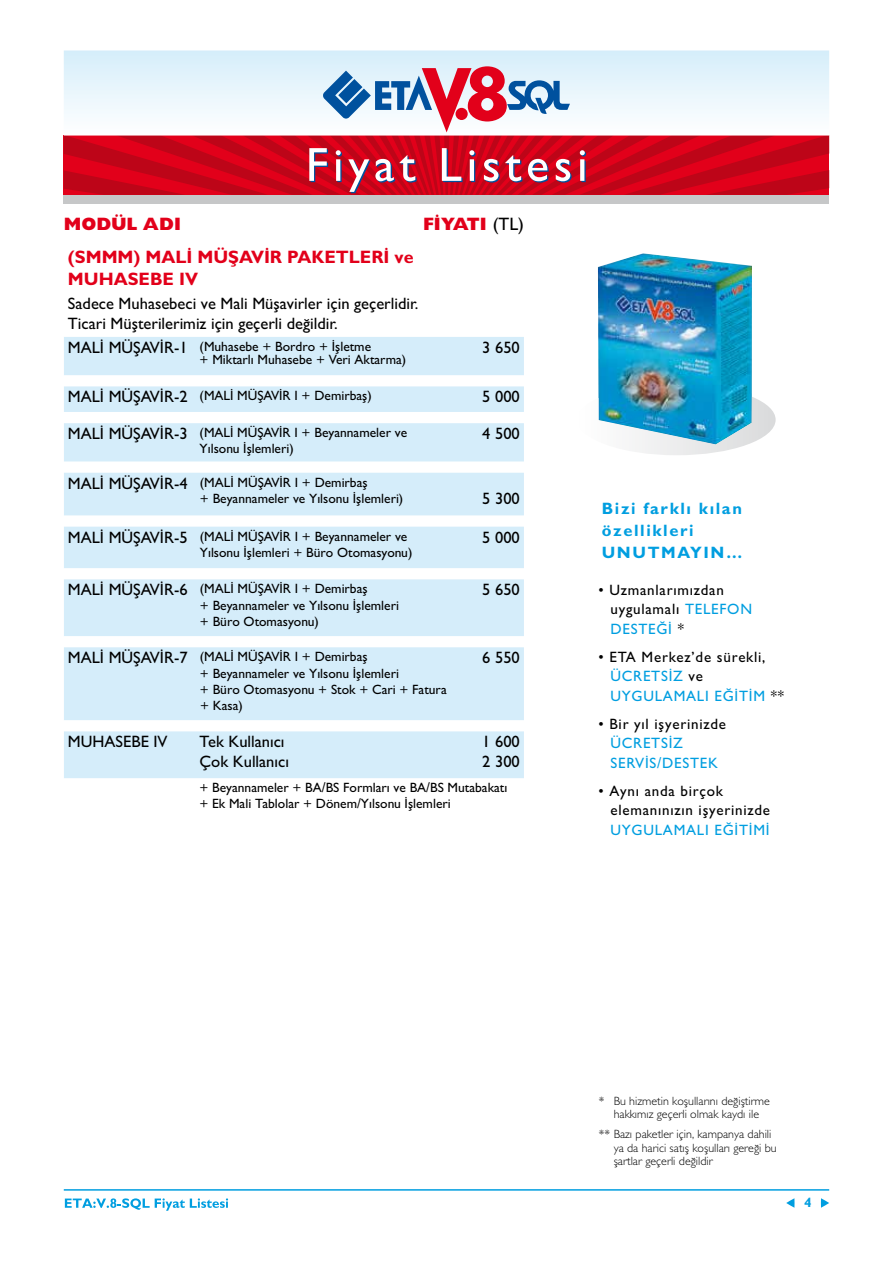
<style>
.page{position:relative;width:893px;height:1263px;background:#fff}
.page>*{position:absolute;margin:0;border:0;box-sizing:border-box;transform-origin:0 0}
.t1{font:18px/21.6px "Gill Sans Bold Tr";color:#e2001a}
.t2{font:18px "Gill Sans Extra Bold Tr";color:#e2001a}
.t3{font:16.5px/19.8px "Gill Sans Normal Tr";color:#000}
.t4{font:16.5px/22px "Gill Sans Bold Tr";letter-spacing:.1em;color:#009ee0}
.t5{font:15px/19.5px "Gill Sans Normal Tr";letter-spacing:.05em;color:#000}
.t6{font:15px/19.5px "Gill Sans Normal Tr";letter-spacing:.05em;color:#009ee0}
.t7{font:13.5px/16.2px "Gill Sans Normal Tr";color:#000}
.t8{font:13.5px "Gill Sans Bold Tr";color:#009ee0}
.t9{font:12px/13.5px "Gill Sans Light Tr";color:#000;text-align:center}
.s1{font-family:"Gill Sans Normal Tr";color:#000}
.s2{font-size:16.5px}
.s3{color:#009ee0}
</style>
<div class="page">
<svg style="left:65px;top:1198px;width:163px;height:13px"></svg>
<hr style="left:64px;top:1189px;width:765px;height:2px;background:#009ee0">
<svg style="left:821px;top:1198px;width:8px;height:10px"></svg>
<svg style="left:786px;top:1198px;width:8px;height:10px"></svg>
<img style="left:598px;top:253px;width:154px;height:144px">
<img style="left:598px;top:397px;width:178px;height:58px">
<div style="left:64px;top:144px;width:765px;height:60px;background:#c6c7c8"></div>
<div style="left:64px;top:50px;width:765px;height:86px;background:#d8effa"></div>
<svg style="left:64px;top:66px;width:765px;height:129px"></svg>
<svg style="left:64px;top:337px;width:460px;height:441px;fill:#d5edfa"></svg>
<div style="left:200px;top:477px;width:242px;height:33px;background:#d5edfa"></div>
<div style="left:200px;top:531px;width:249px;height:32px;background:#d5edfa"></div>
<div style="left:200px;top:584px;width:249px;height:47px;background:#d5edfa"></div>
<div style="left:200px;top:652px;width:249px;height:63px;background:#d5edfa"></div>
<h1 class="t2" style="left:64px;top:214px;width:119px">MODÜL ADI</h1>
<h1 class="t2" style="left:423px;top:214px;width:103px">FİYATI <span class="s1">(TL)</span></h1>
<h1 class="t1" style="left:68px;top:246px;width:347px">(SMMM) MALİ MÜŞAVİR PAKETLERİ ve<br>MUHASEBE IV</h1>
<p class="t3" style="left:68px;top:293px;width:352px">Sadece Muhasebeci ve Mali Müşavirler için geçerlidir.<br>Ticari Müşterilerimiz için geçerli değildir.</p>
<p class="t7" style="left:200px;top:339px;width:208px;line-height:13.5px;text-indent:-132px"><span class="s2">MALİ MÜŞAVİR-1</span> (Muhasebe + Bordro + İşletme<br>+ Miktarlı Muhasebe + Veri Aktarma)</p>
<p class="t3" style="left:482px;top:337px;width:39px">3 650</p>
<p class="t7" style="left:68px;top:388px;width:305px"><span class="s2">MALİ MÜŞAVİR-2</span> (MALİ MÜŞAVİR I + Demirbaş)</p>
<p class="t3" style="left:482px;top:387px;width:39px">5 000</p>
<p class="t7" style="left:200px;top:424px;width:209px;text-indent:-132px"><span class="s2">MALİ MÜŞAVİR-3</span> (MALİ MÜŞAVİR I + Beyannameler ve<br>Yılsonu İşlemleri)</p>
<p class="t3" style="left:482px;top:424px;width:39px">4 500</p>
<p class="t7" style="left:200px;top:474px;width:205px;text-indent:-132px"><span class="s2">MALİ MÜŞAVİR-4</span> (MALİ MÜŞAVİR I + Demirbaş<br>+ Beyannameler ve Yılsonu İşlemleri)</p>
<p class="t3" style="left:482px;top:488px;width:39px">5 300</p>
<p class="t7" style="left:200px;top:528px;width:214px;text-indent:-132px"><span class="s2">MALİ MÜŞAVİR-5</span> (MALİ MÜŞAVİR I + Beyannameler ve<br>Yılsonu İşlemleri + Büro Otomasyonu)</p>
<p class="t3" style="left:482px;top:527px;width:39px">5 000</p>
<p class="t7" style="left:200px;top:581px;width:201px;text-indent:-132px"><span class="s2">MALİ MÜŞAVİR-6</span> (MALİ MÜŞAVİR I + Demirbaş<br>+ Beyannameler ve Yılsonu İşlemleri + Büro Otomasyonu)</p>
<p class="t3" style="left:482px;top:580px;width:39px">5 650</p>
<p class="t7" style="left:200px;top:649px;width:248px;text-indent:-132px"><span class="s2">MALİ MÜŞAVİR-7</span> (MALİ MÜŞAVİR I + Demirbaş<br>+ Beyannameler ve Yılsonu İşlemleri<br>+ Büro Otomasyonu + Stok + Cari + Fatura + Kasa)</p>
<p class="t3" style="left:482px;top:648px;width:39px">6 550</p>
<p class="t3" style="left:68px;top:732px;width:101px">MUHASEBE IV</p>
<p class="t3" style="left:200px;top:732px;width:91px">Tek Kullanıcı<br>Çok Kullanıcı</p>
<p class="t3" style="left:482px;top:732px;width:39px">1 600<br>2 300</p>
<p class="t7" style="left:199px;top:779px;width:309px">+ Beyannameler + BA/BS Formları ve BA/BS Mutabakatı + Ek Mali Tablolar + Dönem/Yılsonu İşlemleri</p>
<p class="t4" style="left:602px;top:497px;width:142px">Bizi farklı kılan özellikleri<br>UNUTMAYIN…</p>
<p class="t5" style="left:610px;top:580px;width:143px;text-indent:-12px">• Uzmanlarımızdan uygulamalı <span class="s3">TELEFON<br>DESTEĞİ</span> *</p>
<p class="t5" style="left:610px;top:647px;width:175px;text-indent:-12px">• ETA Merkez’de sürekli,<br><span class="s3">ÜCRETSİZ</span> ve<br><span class="s3">UYGULAMALI EĞİTİM</span> **</p>
<p class="t5" style="left:598px;top:714px;width:129px">• Bir yıl işyerinizde</p>
<p class="t6" style="left:610px;top:733px;width:109px">ÜCRETSİZ<br>SERVİS/DESTEK</p>
<p class="t5" style="left:610px;top:781px;width:161px;text-indent:-12px">• Aynı anda birçok elemanınızın işyerinizde</p>
<p class="t6" style="left:610px;top:820px;width:161px">UYGULAMALI EĞİTİMİ</p>
<p class="t9" style="left:599px;top:1094px;width:173px">* Bu hizmetin koşullarını değiştirme hakkımız geçerli olmak kaydı ile</p>
<p class="t9" style="left:614px;top:1127px;width:165px;text-align:left;text-indent:-15px">** Bazı paketler için, kampanya dahili ya da harici satış koşulları gereği bu şartlar geçerli değildir</p>
<p class="t8" style="left:804px;top:1195px;width:9px">4</p>
</div>
